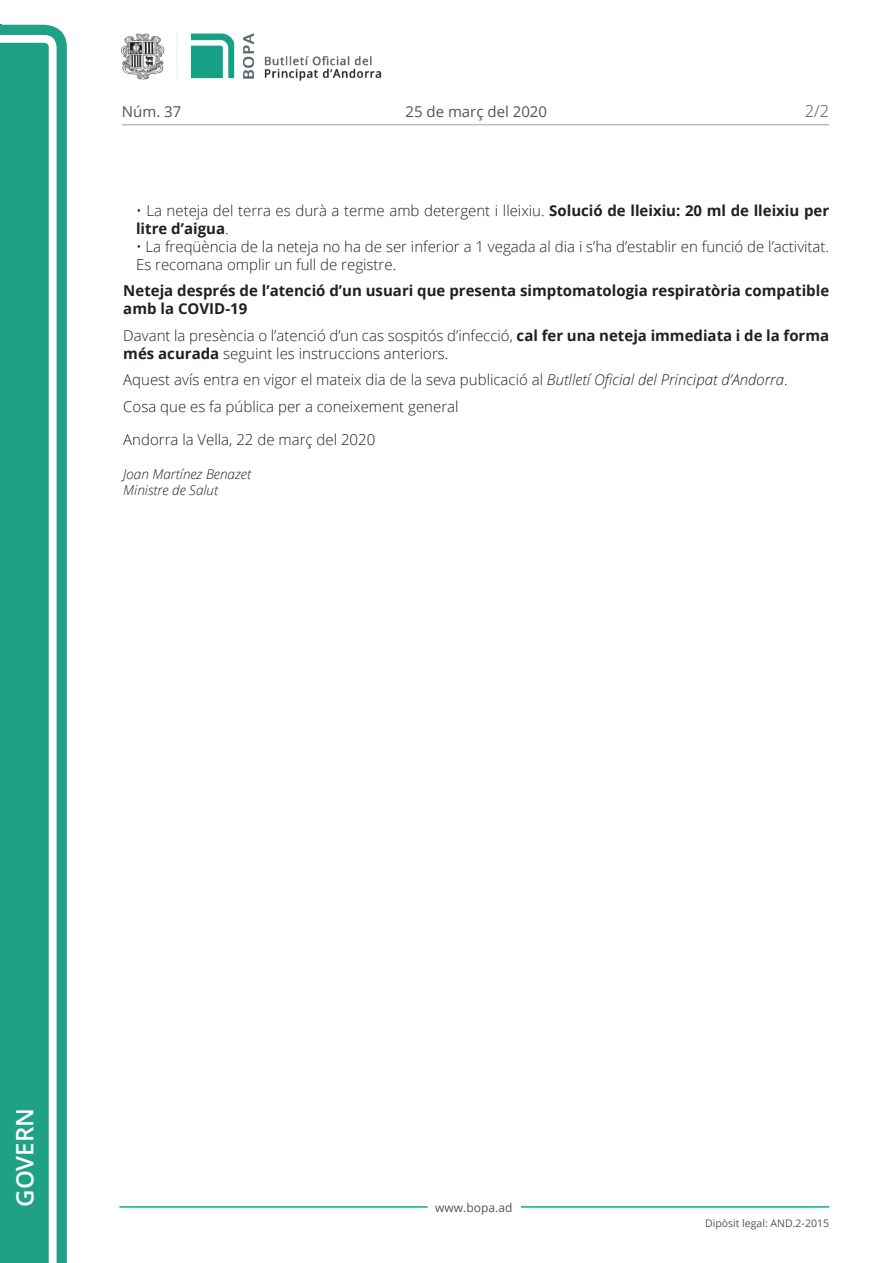
<style>
.page{position:relative;width:893px;height:1263px;background:#fff}
.page>*{position:absolute;margin:0;border:0;box-sizing:border-box;transform-origin:0 0}
.t1{font:600 24px "Open Sans";color:#fff}
.t2{font:300 16.5px "Open Sans";color:#545454}
.Body_text{font:300 15px/18px "Open Sans";color:#231f20}
.Body_text_i{font:300 15px/18px "Open Sans";color:#231f20}
.Body_text_NOS{font:300 15px/18px "Open Sans";color:#231f20}
.Body_text-2{font:700 15px/18px "Open Sans";color:#231f20}
.Data{font:300 15px "Open Sans";color:#231f20}
.t3{font:15px "Open Sans";color:#545454}
.signatura{font:italic 300 13.5px/16.5px "Open Sans";color:#231f20}
.t4{font:12px "Open Sans";color:#545454}
.t5{font:10.5px "Open Sans";color:#545454}
.s1{font-weight:700}
.s2{font-style:italic}
</style>
<div class="page">
<svg style="left:0;top:25px;width:67px;height:1238px;fill:#1ea187"></svg>
<div style="left:0;top:43px;width:49px;height:1220px;background:#1ea187"></div>
<img style="left:122px;top:32px;width:260px;height:49px">
<hr style="left:119px;top:1206px;width:309px;height:2px;background:#00ae91">
<hr style="left:521px;top:1206px;width:308px;height:2px;background:#00ae91">
<hr style="left:122px;top:124px;width:707px;height:1px;background:#bcbdc0">
<p class="t3" style="left:122px;top:102px;width:61px">Núm. 37</p>
<p class="t3" style="left:405px;top:102px;width:143px">25 de març del 2020</p>
<p class="t2" style="left:805px;top:100px;width:26px">2/2</p>
<p class="Body_text_NOS" style="left:136px;top:201px;width:695px">• La neteja del terra es durà a terme amb detergent i lleixiu. <span class="s1">Solució de lleixiu: 20 ml de lleixiu per litre d’aigua</span>.</p>
<p class="Body_text_i" style="left:136px;top:237px;width:695px">• La freqüència de la neteja no ha de ser inferior a 1 vegada al dia i s’ha d’establir en funció de l’activitat.<br>Es recomana omplir un full de registre.</p>
<p class="Body_text-2" style="left:123px;top:281px;width:707px">Neteja després de l’atenció d’un usuari que presenta simptomatologia respiratòria compatible amb la COVID-19</p>
<p class="Body_text" style="left:123px;top:326px;width:707px">Davant la presència o l’atenció d’un cas sospitós d’infecció, <span class="s1">cal fer una neteja immediata i de la forma més acurada</span> seguint les instruccions anteriors.</p>
<p class="Body_text" style="left:123px;top:370px;width:666px">Aquest avís entra en vigor el mateix dia de la seva publicació al <span class="s2">Butlletí Oficial del Principat d’Andorra</span>.</p>
<p class="Body_text" style="left:123px;top:397px;width:337px">Cosa que es fa pública per a coneixement general</p>
<p class="Data" style="left:123px;top:429px;width:253px">Andorra la Vella, 22 de març del 2020</p>
<p class="signatura" style="left:123px;top:465px;width:129px">Joan Martínez Benazet<br>Ministre de Salut</p>
<h1 class="t1" style="left:8px;top:1207px;width:100px;rotate:-90deg">Govern</h1>
<p class="t4" style="left:435px;top:1199px;width:79px">www.bopa.ad</p>
<p class="t5" style="left:705px;top:1216px;width:125px">Dipòsit legal: AND.2-2015</p>
</div>
